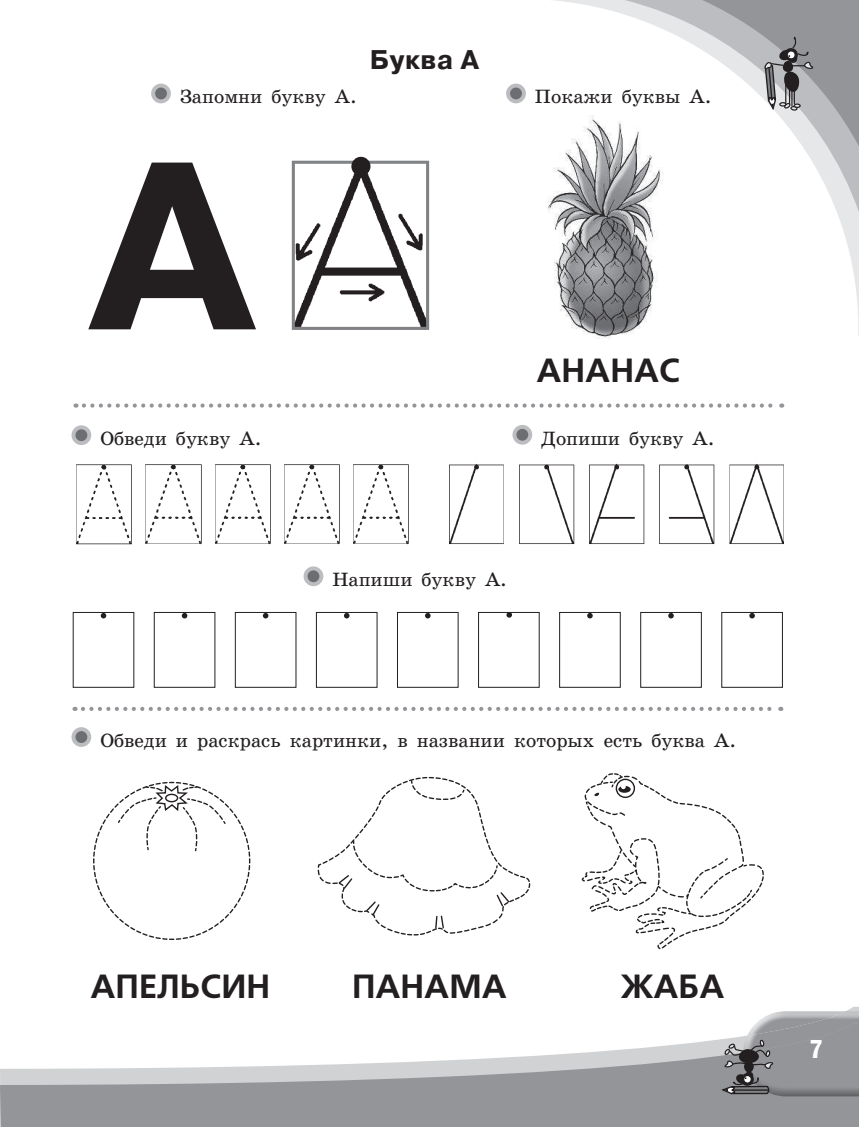
<style>
.page{position:relative;width:859px;height:1127px;background:#fff}
.page>*{position:absolute;margin:0;border:0;box-sizing:border-box;transform-origin:0 0}
.t1{font:700 238.2px "Pragmatica C";color:#231f20}
.t2{font:700 33.45px "Free Set C";color:#231f20}
.t3{font:700 27px "Pragmatica C";letter-spacing:.02em;color:#231f20}
.t4{font:600 condensed 27px "Franklin Gothic";color:#fff}
.t5{font:19.5px "School Book C";color:#231f20}
</style>
<div class="page">
<svg style="left:0;top:1036px;width:859px;height:91px;fill:#939598"></svg>
<svg style="left:553px;top:0;width:306px;height:336px"></svg>
<svg style="left:624px;top:0;width:235px;height:212px"></svg>
<svg style="left:702px;top:0;width:157px;height:146px"></svg>
<img style="left:758px;top:1086px;width:101px;height:10px">
<img style="left:757px;top:1011px;width:102px;height:12px">
<div style="left:743px;top:1023px;width:116px;height:63px;background:#939598"></div>
<svg style="left:719px;top:1038px;width:56px;height:57px;background:#7e7e80"></svg>
<svg style="left:151px;top:84px;width:20px;height:19px"></svg>
<div style="left:155px;top:88px;width:12px;height:11px;background:#6d6e71;border-radius:50%"></div>
<svg style="left:506px;top:84px;width:20px;height:19px"></svg>
<div style="left:510px;top:88px;width:12px;height:11px;background:#6d6e71;border-radius:50%"></div>
<div style="left:72px;top:425px;width:19px;height:20px;background:#bcbdc0;border-radius:50%"></div>
<div style="left:75px;top:429px;width:12px;height:12px;background:#6d6e71;border-radius:50%"></div>
<div style="left:512px;top:425px;width:20px;height:20px;background:#bcbdc0;border-radius:50%"></div>
<div style="left:516px;top:429px;width:12px;height:12px;background:#6d6e71;border-radius:50%"></div>
<div style="left:304px;top:566px;width:19px;height:20px;background:#bcbdc0;border-radius:50%"></div>
<div style="left:307px;top:570px;width:12px;height:12px;background:#6d6e71;border-radius:50%"></div>
<div style="left:72px;top:727px;width:19px;height:20px;background:#bcbdc0;border-radius:50%"></div>
<div style="left:75px;top:731px;width:12px;height:12px;background:#6d6e71;border-radius:50%"></div>
<img style="left:548px;top:115px;width:126px;height:224px">
<img style="left:76px;top:464px;width:56px;height:81px">
<img style="left:145px;top:464px;width:57px;height:81px">
<img style="left:215px;top:464px;width:56px;height:81px">
<img style="left:284px;top:464px;width:56px;height:81px">
<img style="left:353px;top:464px;width:56px;height:81px">
<div style="left:73px;top:612px;width:61px;height:76px;border:1px solid #231f20"></div>
<svg style="left:101px;top:613px;width:5px;height:5px"></svg>
<div style="left:154px;top:612px;width:61px;height:76px;border:1px solid #231f20"></div>
<svg style="left:182px;top:613px;width:5px;height:5px"></svg>
<div style="left:235px;top:612px;width:61px;height:76px;border:1px solid #231f20"></div>
<svg style="left:263px;top:613px;width:5px;height:5px"></svg>
<div style="left:316px;top:612px;width:61px;height:76px;border:1px solid #231f20"></div>
<svg style="left:344px;top:613px;width:5px;height:5px"></svg>
<div style="left:397px;top:612px;width:61px;height:76px;border:1px solid #231f20"></div>
<svg style="left:425px;top:613px;width:6px;height:5px"></svg>
<div style="left:478px;top:612px;width:61px;height:76px;border:1px solid #231f20"></div>
<div style="left:559px;top:612px;width:62px;height:76px;border:1px solid #231f20"></div>
<svg style="left:587px;top:613px;width:6px;height:5px"></svg>
<div style="left:640px;top:612px;width:62px;height:76px;border:1px solid #231f20"></div>
<svg style="left:668px;top:613px;width:6px;height:5px"></svg>
<div style="left:721px;top:612px;width:62px;height:76px;border:1px solid #231f20"></div>
<svg style="left:749px;top:613px;width:6px;height:5px"></svg>
<svg style="left:93px;top:781px;width:158px;height:159px"></svg>
<div style="left:165px;top:794px;width:13px;height:8px;border:1px solid #231f20;border-radius:50%"></div>
<svg style="left:317px;top:776px;width:214px;height:160px"></svg>
<svg style="left:582px;top:773px;width:182px;height:177px"></svg>
<svg style="left:84px;top:403px;width:698px;height:5px"></svg>
<svg style="left:83px;top:707px;width:698px;height:4px"></svg>
<svg style="left:506px;top:612px;width:6px;height:6px"></svg>
<img style="left:450px;top:463px;width:334px;height:81px">
<img style="left:291px;top:156px;width:138px;height:174px">
<div style="left:292px;top:161px;width:137px;height:169px;border:3px solid #808285"></div>
<div style="left:351px;top:157px;width:19px;height:19px;background:#231f20;border-radius:50%"></div>
<h3 class="t3" style="left:370px;top:49px;width:111px">Буква А</h3>
<p class="t5" style="left:180px;top:90px;width:178px">Запомни букву А.</p>
<p class="t5" style="left:535px;top:90px;width:178px">Покажи буквы А.</p>
<h1 class="t1" style="left:90px;top:151px;width:165px">А</h1>
<h2 class="t2" style="left:536px;top:358px;width:145px">АНАНАС</h2>
<p class="t5" style="left:100px;top:431px;width:163px">Обведи букву А.</p>
<p class="t5" style="left:541px;top:431px;width:175px">Допиши букву А.</p>
<p class="t5" style="left:332px;top:572px;width:176px">Напиши букву А.</p>
<p class="t5" style="left:100px;top:733px;width:637px">Обведи и раскрась картинки, в названии которых есть буква А.</p>
<h2 class="t2" style="left:91px;top:975px;width:181px">АПЕЛЬСИН</h2>
<h2 class="t2" style="left:352px;top:975px;width:156px">ПАНАМА</h2>
<h2 class="t2" style="left:621px;top:975px;width:105px">ЖАБА</h2>
<h3 class="t4" style="left:809px;top:1033px;width:15px">7</h3>
</div>
